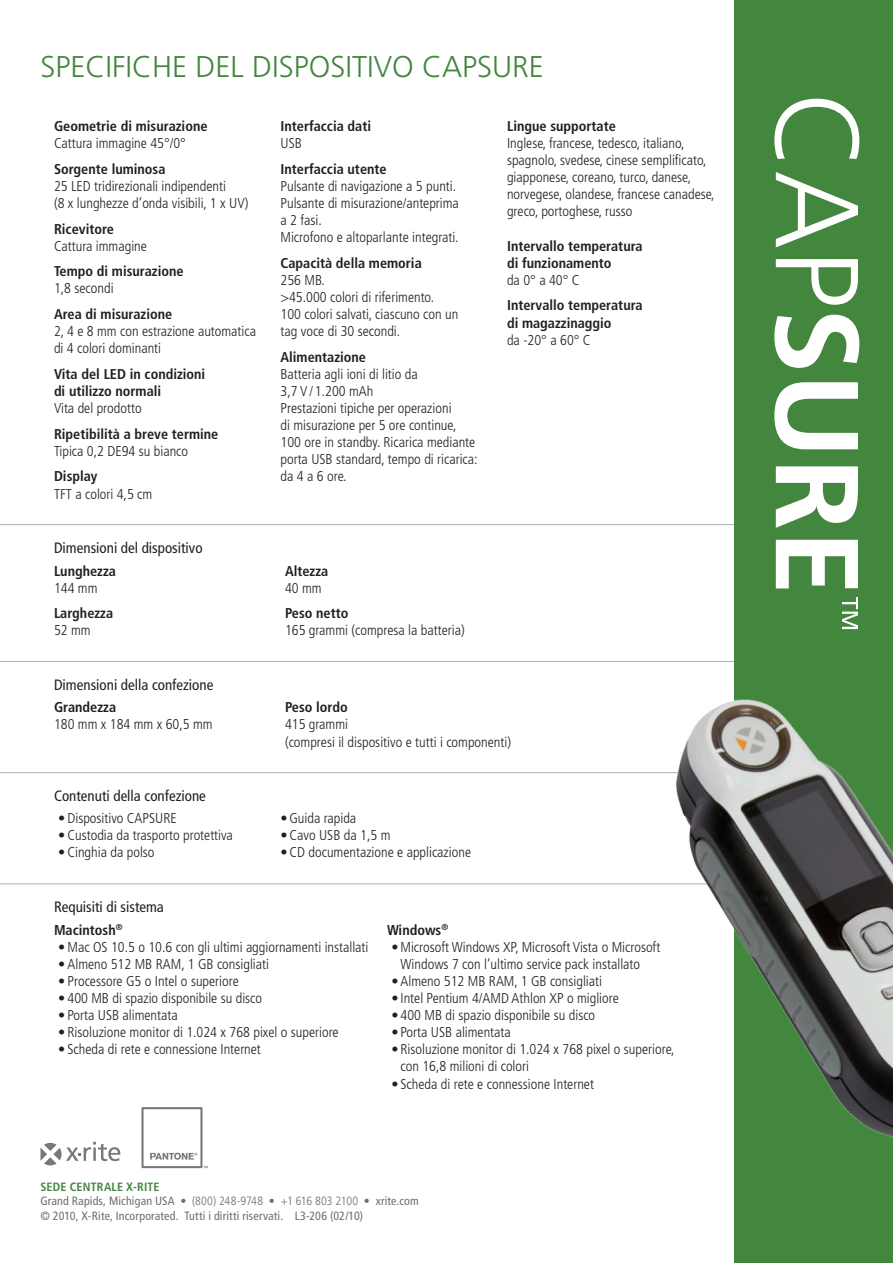
<style>
.page{position:relative;width:893px;height:1263px;background:#fff}
.page>*{position:absolute;margin:0;border:0;box-sizing:border-box;transform-origin:0 0}
.t1{font:300 30px "Frutiger LT";color:#43863e}
.Heading_1{font:condensed 15px "Frutiger LT";color:#231f20}
.Body_Text{font:300 condensed 14.25px/17.1px "Frutiger LT";color:#231f20}
.List_Bullet{font:300 condensed 14.25px/17.1px "Frutiger LT";color:#231f20}
.Body_Text_Bold{font:700 condensed 14.25px/17.1px "Frutiger LT";color:#231f20}
.Body_Text-2{font:700 condensed 14.25px/17.1px "Frutiger LT";color:#231f20}
.zCopy_Text_Bold{font:condensed 12px "Frutiger LT";letter-spacing:.01em;color:#6c6d70}
.zCopy_Text{font:condensed 12px "Frutiger LT";letter-spacing:.01em;color:#6c6d70}
.zCopy_Title{font:700 condensed 12px "Frutiger LT";letter-spacing:.015em;color:#43863e}
.s1{font-weight:300}
</style>
<div class="page">
<svg style="left:141px;top:1107px;width:67px;height:61px"></svg>
<svg style="left:40px;top:1142px;width:80px;height:23px"></svg>
<hr style="left:0;top:883px;width:756px;height:1px;background:#aeafb3">
<hr style="left:0;top:524px;width:756px;height:1px;background:#aeafb3">
<hr style="left:0;top:661px;width:756px;height:1px;background:#aeafb3">
<hr style="left:0;top:772px;width:756px;height:1px;background:#aeafb3">
<div style="left:734px;top:0;width:159px;height:1263px;background:#43863e"></div>
<svg style="left:774px;top:99px;width:85px;height:60px"></svg>
<svg style="left:776px;top:172px;width:82px;height:75px"></svg>
<svg style="left:776px;top:259px;width:82px;height:46px"></svg>
<svg style="left:774px;top:315px;width:85px;height:53px"></svg>
<svg style="left:774px;top:382px;width:84px;height:67px"></svg>
<svg style="left:776px;top:466px;width:82px;height:62px"></svg>
<svg style="left:776px;top:540px;width:82px;height:48px"></svg>
<svg style="left:842px;top:597px;width:16px;height:32px"></svg>
<img style="left:624px;top:699px;width:269px;height:439px">
<p class="t1" style="left:40px;top:49px;width:505px">SPECIFICHE DEL DISPOSITIVO CAPSURE</p>
<p class="Body_Text_Bold" style="left:54px;top:117px;width:155px">Geometrie di misurazione</p>
<p class="Body_Text" style="left:54px;top:135px;width:133px">Cattura immagine 45°/0°</p>
<p class="Body_Text_Bold" style="left:54px;top:160px;width:113px">Sorgente luminosa</p>
<p class="Body_Text" style="left:54px;top:178px;width:196px">25 LED tridirezionali indipendenti<br>(8 x lunghezze d’onda visibili, 1 x UV)</p>
<p class="Body_Text_Bold" style="left:54px;top:220px;width:62px">Ricevitore</p>
<p class="Body_Text" style="left:54px;top:237px;width:94px">Cattura immagine</p>
<p class="Body_Text_Bold" style="left:54px;top:263px;width:131px">Tempo di misurazione</p>
<p class="Body_Text" style="left:54px;top:280px;width:61px">1,8 secondi</p>
<p class="Body_Text_Bold" style="left:54px;top:306px;width:120px">Area di misurazione</p>
<p class="Body_Text" style="left:54px;top:323px;width:204px">2, 4 e 8 mm con estrazione automatica di 4 colori dominanti</p>
<p class="Body_Text_Bold" style="left:54px;top:365px;width:153px">Vita del LED in condizioni di utilizzo normali</p>
<p class="Body_Text" style="left:54px;top:400px;width:89px">Vita del prodotto</p>
<p class="Body_Text_Bold" style="left:54px;top:425px;width:166px">Ripetibilità a breve termine</p>
<p class="Body_Text" style="left:54px;top:442px;width:136px">Tipica 0,2 DE94 su bianco</p>
<p class="Body_Text_Bold" style="left:54px;top:468px;width:45px">Display</p>
<p class="Body_Text" style="left:54px;top:485px;width:100px">TFT a colori 4,5 cm</p>
<p class="Heading_1" style="left:54px;top:539px;width:150px">Dimensioni del dispositivo</p>
<p class="Body_Text_Bold" style="left:54px;top:562px;width:64px">Lunghezza</p>
<p class="Body_Text" style="left:54px;top:579px;width:45px">144 mm</p>
<p class="Body_Text_Bold" style="left:54px;top:605px;width:61px">Larghezza</p>
<p class="Body_Text" style="left:54px;top:622px;width:38px">52 mm</p>
<p class="Heading_1" style="left:54px;top:676px;width:161px">Dimensioni della confezione</p>
<p class="Body_Text_Bold" style="left:54px;top:699px;width:64px">Grandezza</p>
<p class="Body_Text" style="left:54px;top:716px;width:160px">180 mm x 184 mm x 60,5 mm</p>
<p class="Heading_1" style="left:54px;top:787px;width:153px">Contenuti della confezione</p>
<p class="List_Bullet" style="left:58px;top:810px;width:120px">• Dispositivo CAPSURE</p>
<p class="List_Bullet" style="left:58px;top:827px;width:176px">• Custodia da trasporto protettiva</p>
<p class="List_Bullet" style="left:58px;top:844px;width:98px">• Cinghia da polso</p>
<p class="Heading_1" style="left:54px;top:898px;width:111px">Requisiti di sistema</p>
<p class="Body_Text_Bold" style="left:280px;top:117px;width:92px">Interfaccia dati</p>
<p class="Body_Text" style="left:280px;top:135px;width:23px">USB</p>
<p class="Body_Text_Bold" style="left:280px;top:160px;width:108px">Interfaccia utente</p>
<p class="Body_Text" style="left:280px;top:178px;width:177px">Pulsante di navigazione a 5 punti.</p>
<p class="Body_Text" style="left:280px;top:195px;width:180px">Pulsante di misurazione/anteprima a 2 fasi.</p>
<p class="Body_Text" style="left:280px;top:229px;width:180px">Microfono e altoparlante integrati.</p>
<p class="Body_Text_Bold" style="left:280px;top:254px;width:143px">Capacità della memoria</p>
<p class="Body_Text" style="left:280px;top:272px;width:46px">256 MB.</p>
<p class="Body_Text" style="left:280px;top:289px;width:155px">&gt;45.000 colori di riferimento.</p>
<p class="Body_Text" style="left:280px;top:306px;width:179px">100 colori salvati, ciascuno con un tag voce di 30 secondi.</p>
<p class="Body_Text_Bold" style="left:280px;top:348px;width:87px">Alimentazione</p>
<p class="Body_Text" style="left:280px;top:366px;width:139px">Batteria agli ioni di litio da<br>3,7 V/ 1.200 mAh</p>
<p class="Body_Text" style="left:280px;top:400px;width:199px">Prestazioni tipiche per operazioni<br>di misurazione per 5 ore continue,<br>100 ore in standby. Ricarica mediante porta USB standard, tempo di ricarica: da 4 a 6 ore.</p>
<p class="Body_Text_Bold" style="left:507px;top:117px;width:110px">Lingue supportate</p>
<p class="Body_Text" style="left:507px;top:135px;width:209px">Inglese, francese, tedesco, italiano, spagnolo, svedese, cinese semplificato, giapponese, coreano, turco, danese, norvegese, olandese, francese canadese, greco, portoghese, russo</p>
<p class="Body_Text-2" style="left:507px;top:237px;width:137px">Intervallo temperatura di funzionamento</p>
<p class="Body_Text" style="left:507px;top:272px;width:74px">da 0° a 40° C</p>
<p class="Body_Text_Bold" style="left:507px;top:297px;width:137px">Intervallo temperatura di magazzinaggio</p>
<p class="Body_Text" style="left:507px;top:331px;width:85px">da -20° a 60° C</p>
<p class="Body_Text_Bold" style="left:285px;top:562px;width:45px">Altezza</p>
<p class="Body_Text" style="left:285px;top:579px;width:38px">40 mm</p>
<p class="Body_Text_Bold" style="left:285px;top:605px;width:65px">Peso netto</p>
<p class="Body_Text" style="left:285px;top:622px;width:181px">165 grammi (compresa la batteria)</p>
<p class="Body_Text_Bold" style="left:285px;top:699px;width:64px">Peso lordo</p>
<p class="Body_Text" style="left:285px;top:716px;width:227px">415 grammi<br>(compresi il dispositivo e tutti i componenti)</p>
<p class="List_Bullet" style="left:280px;top:810px;width:77px">•Guida rapida</p>
<p class="List_Bullet" style="left:280px;top:827px;width:112px">• Cavo USB da 1,5 m</p>
<p class="List_Bullet" style="left:280px;top:844px;width:192px">• CD documentazione e applicazione</p>
<p class="Body_Text_Bold" style="left:54px;top:921px;width:70px">Macintosh<sup>®</sup></p>
<p class="List_Bullet" style="left:58px;top:938px;width:312px">•Mac OS 10.5 o 10.6 con gli ultimi aggiornamenti installati</p>
<p class="List_Bullet" style="left:58px;top:955px;width:212px">• Almeno 512 MB RAM, 1 GB consigliati</p>
<p class="List_Bullet" style="left:58px;top:972px;width:182px">• Processore G5 o Intel o superiore</p>
<p class="List_Bullet" style="left:58px;top:990px;width:205px">• 400 MB di spazio disponibile su disco</p>
<p class="List_Bullet" style="left:58px;top:1007px;width:121px">• Porta USB alimentata</p>
<p class="List_Bullet" style="left:58px;top:1024px;width:282px">• Risoluzione monitor di 1.024 x 768 pixel o superiore</p>
<p class="List_Bullet" style="left:58px;top:1041px;width:204px">• Scheda di rete e connessione Internet</p>
<p class="Body_Text_Bold" style="left:387px;top:921px;width:63px">Windows<sup>®</sup></p>
<p class="List_Bullet" style="left:400px;top:938px;width:261px;text-indent:-9px">•Microsoft Windows XP, Microsoft Vista o Microsoft<br>Windows 7 con l’ultimo service pack installato</p>
<p class="List_Bullet" style="left:391px;top:972px;width:212px">• Almeno 512 MB RAM, 1 GB consigliati</p>
<p class="List_Bullet" style="left:391px;top:990px;width:229px">• Intel Pentium 4/AMD Athlon XP o migliore</p>
<p class="List_Bullet" style="left:391px;top:1007px;width:205px">• 400 MB di spazio disponibile su disco</p>
<p class="List_Bullet" style="left:391px;top:1024px;width:121px">• Porta USB alimentata</p>
<p class="List_Bullet" style="left:400px;top:1041px;width:276px;text-indent:-9px">• Risoluzione monitor di 1.024 x 768 pixel o superiore, con 16,8 milioni di colori</p>
<p class="List_Bullet" style="left:391px;top:1075px;width:204px">• Scheda di rete e connessione Internet</p>
<p class="zCopy_Title" style="left:40px;top:1180px;width:120px">SEDE CENTRALE X-RITE</p>
<p class="zCopy_Text" style="left:40px;top:1194px;width:380px">Grand Rapids, Michigan USA <span class="s1">• (800) 248-9748 • +1 616 803 2100 •</span> xrite.com</p>
<p class="zCopy_Text_Bold" style="left:40px;top:1209px;width:324px">© 2010, X-Rite, Incorporated. Tutti i diritti riservati. L3-206 (02/10)</p>
</div>
